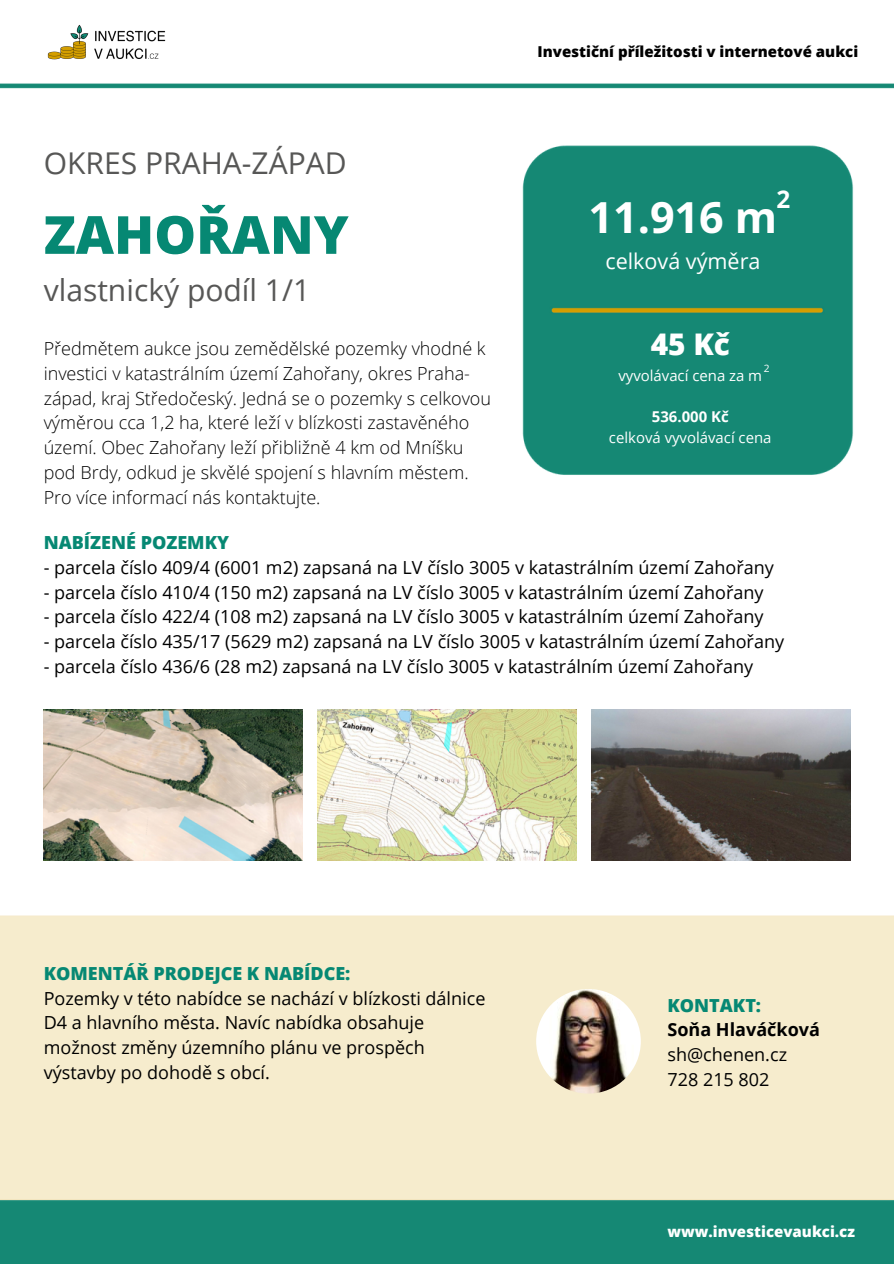
<style>
.page{position:relative;width:894px;height:1264px;background:#fff}
.page>*{position:absolute;margin:0;border:0;box-sizing:border-box;transform-origin:0 0}
.t1{font:800 52.5px "Open Sans";color:#068873}
.t2{font:700 43.2px "Open Sans Hebrew";color:#fff}
.t3{font:30px "Open Sans";color:#575756}
.t4{font:800 29.85px "Open Sans";color:#fff}
.t5{font:700 24.3px "Open Sans Hebrew";color:#fff}
.t6{font:21.6px "Open Sans";color:#fff}
.t7{font:18px/24.8px "Open Sans";color:#000}
.t8{font:300 18px/24.8px "Open Sans";color:#000}
.t9{font:800 18px "Open Sans";color:#068873}
.t10{font:700 18px "Open Sans";color:#000}
.t11{font:800 15px "Open Sans";color:#000}
.t12{font:800 15px "Open Sans";color:#fff}
.t13{font:14.85px "Open Sans";color:#fff}
.t14{font:700 14.85px "Open Sans";color:#fff}
.t15{font:10.2px "Open Sans";color:#fff}
</style>
<div class="page">
<img style="left:0;top:83px;width:893px;height:1180px">
<img style="left:47px;top:25px;width:119px;height:35px">
<img style="left:591px;top:709px;width:259px;height:151px">
<img style="left:44px;top:709px;width:259px;height:151px">
<img style="left:536px;top:988px;width:104px;height:105px;border-radius:50%">
<img style="left:317px;top:709px;width:259px;height:151px">
<h3 class="t3" style="left:44px;top:142px;width:304px">OKRES PRAHA-ZÁPAD</h3>
<h1 class="t1" style="left:44px;top:198px;width:306px">ZAHOŘANY</h1>
<h3 class="t3" style="left:44px;top:269px;width:268px">vlastnický podíl 1/1</h3>
<p class="t8" style="left:44px;top:335px;width:449px">Předmětem aukce jsou zemědělské pozemky vhodné k investici v katastrálním území Zahořany, okres Praha&shy;západ, kraj Středočeský. Jedná se o pozemky s celkovou výměrou cca 1,2 ha, které leží v blízkosti zastavěného území. Obec Zahořany leží přibližně 4 km od Mníšku pod Brdy, odkud je skvělé spojení s hlavním městem.<br>Pro více informací nás kontaktujte.</p>
<p class="t11" style="left:537px;top:41px;width:322px">Investiční příležitosti v internetové aukci</p>
<h3 class="t5" style="left:776px;top:182px;width:15px">2</h3>
<h2 class="t2" style="left:588px;top:186px;width:190px">11.916 m</h2>
<p class="t6" style="left:605px;top:246px;width:157px">celková výměra</p>
<h3 class="t4" style="left:650px;top:323px;width:81px">45 Kč</h3>
<p class="t13" style="left:618px;top:364px;width:145px">vyvolávací cena za m</p>
<p class="t14" style="left:651px;top:406px;width:78px">536.000 Kč</p>
<p class="t13" style="left:608px;top:427px;width:164px">celková vyvolávací cena</p>
<p class="t15" style="left:763px;top:361px;width:7px">2</p>
<p class="t9" style="left:44px;top:530px;width:187px">NABÍZENÉ POZEMKY</p>
<p class="t7" style="left:44px;top:554px;width:731px">- parcela číslo 409/4 (6001 m2) zapsaná na LV číslo 3005 v katastrálním území Zahořany</p>
<p class="t7" style="left:44px;top:579px;width:721px">- parcela číslo 410/4 (150 m2) zapsaná na LV číslo 3005 v katastrálním území Zahořany</p>
<p class="t7" style="left:44px;top:604px;width:721px">- parcela číslo 422/4 (108 m2) zapsaná na LV číslo 3005 v katastrálním území Zahořany</p>
<p class="t7" style="left:44px;top:628px;width:741px">- parcela číslo 435/17 (5629 m2) zapsaná na LV číslo 3005 v katastrálním území Zahořany</p>
<p class="t7" style="left:44px;top:653px;width:710px">- parcela číslo 436/6 (28 m2) zapsaná na LV číslo 3005 v katastrálním území Zahořany</p>
<p class="t9" style="left:44px;top:960px;width:308px">KOMENTÁŘ PRODEJCE K NABÍDCE:</p>
<p class="t7" style="left:44px;top:985px;width:443px">Pozemky v této nabídce se nachází v blízkosti dálnice D4 a hlavního města. Navíc nabídka obsahuje možnost změny územního plánu ve prospěch výstavby po dohodě s obcí.</p>
<p class="t9" style="left:667px;top:992px;width:95px">KONTAKT:</p>
<p class="t10" style="left:667px;top:1017px;width:154px">Soňa Hlaváčková</p>
<p class="t7" style="left:667px;top:1041px;width:121px">sh@chenen.cz<br>728 215 802</p>
<p class="t12" style="left:667px;top:1221px;width:189px">www.investicevaukci.cz</p>
</div>
